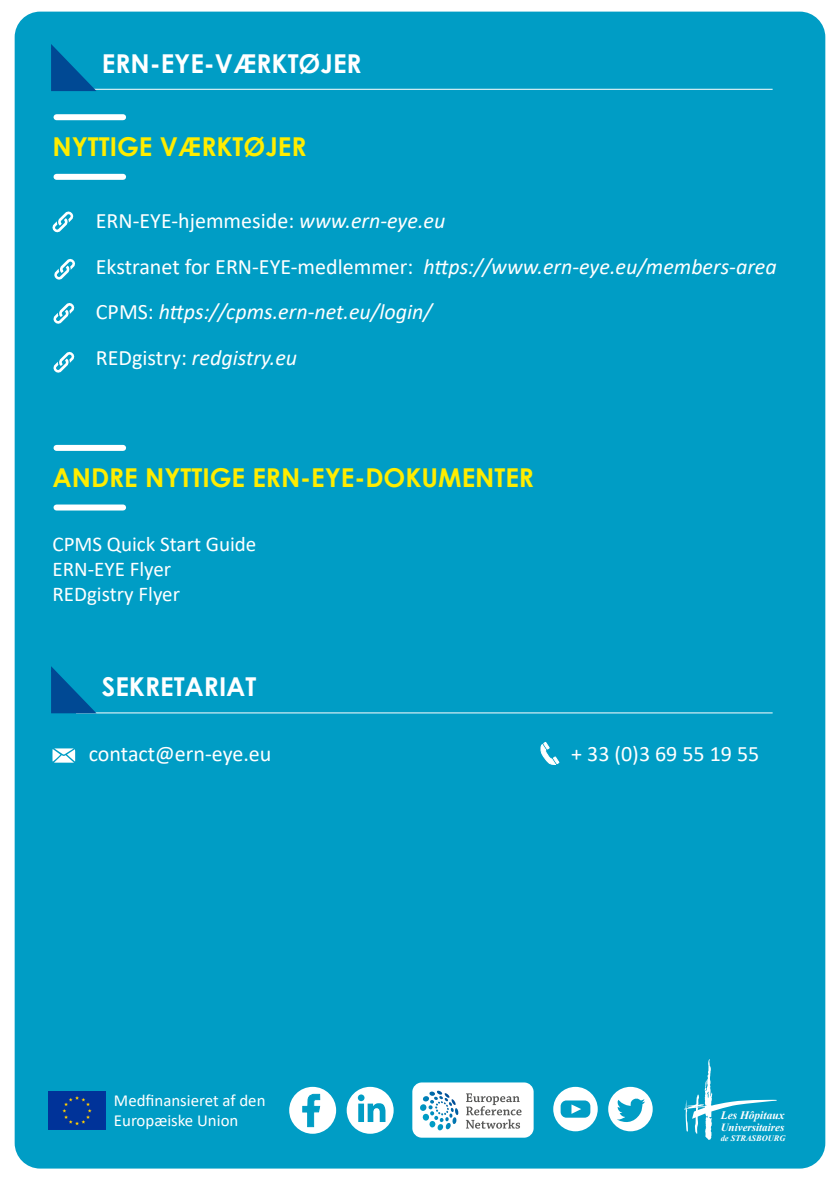
<style>
.page{position:relative;width:840px;height:1191px;background:#fff}
.page>*{position:absolute;margin:0;border:0;box-sizing:border-box;transform-origin:0 0}
.t1{font:700 26px "Century Gothic";color:#ffed00}
.Titre_H3_blanc_bis{font:700 26px "Century Gothic";color:#fff}
.t2{font:italic 22px "Calibri";color:#fff}
.t3{font:22px "Calibri";color:#fff}
.t4{font:21px "Calibri";color:#fff}
.t5{font:16.8px/20.2px "Calibri";color:#fff}
.t6{font:italic 700 11.4px "Times New Roman";color:#fff}
.t7{font:italic 700 11px "Times New Roman";color:#fff}
.t8{font:italic 700 8.4px "Times New Roman";color:#fff}
.s1{font-style:italic}
.s2{font-style:normal}
</style>
<div class="page">
<div style="left:15px;top:12px;width:809px;height:1156px;background:#009dc5;border-radius:26px"></div>
<div style="left:412px;top:1082px;width:121px;height:55px;background:#fff;border-radius:9px"></div>
<svg style="left:466px;top:1093px;width:55px;height:35px"></svg>
<svg style="left:420px;top:1090px;width:38px;height:40px"></svg>
<img style="left:48px;top:1091px;width:57px;height:38px">
<div style="left:289px;top:1086px;width:47px;height:47px;background:#fff;border-radius:50%"></div>
<div style="left:346px;top:1086px;width:47px;height:47px;background:#fff;border-radius:50%"></div>
<div style="left:608px;top:1086px;width:44px;height:45px;background:#fff;border-radius:50%"></div>
<div style="left:553px;top:1086px;width:44px;height:45px;background:#fff;border-radius:50%"></div>
<svg style="left:302px;top:1094px;width:18px;height:32px"></svg>
<div style="left:358px;top:1103px;width:6px;height:19px;background:#009dc5"></div>
<svg style="left:357px;top:1094px;width:7px;height:7px"></svg>
<svg style="left:367px;top:1103px;width:18px;height:19px"></svg>
<div style="left:560px;top:1100px;width:30px;height:17px;background:#009dc5;border-radius:6px"></div>
<svg style="left:571px;top:1104px;width:10px;height:9px"></svg>
<svg style="left:617px;top:1098px;width:27px;height:24px"></svg>
<hr style="left:76px;top:712px;width:696px;height:1px;background:#fff">
<svg style="left:51px;top:666px;width:49px;height:48px"></svg>
<svg style="left:684px;top:1059px;width:92px;height:80px"></svg>
<svg style="left:540px;top:742px;width:18px;height:23px"></svg>
<svg style="left:52px;top:748px;width:23px;height:14px"></svg>
<hr style="left:76px;top:89px;width:696px;height:1px;background:#fff">
<svg style="left:51px;top:44px;width:49px;height:47px"></svg>
<div style="left:56px;top:504px;width:67px;height:6px;background:#fff"></div>
<div style="left:56px;top:174px;width:67px;height:6px;background:#fff"></div>
<div style="left:56px;top:445px;width:67px;height:6px;background:#fff"></div>
<div style="left:56px;top:114px;width:67px;height:6px;background:#fff"></div>
<svg style="left:54px;top:258px;width:21px;height:22px"></svg>
<svg style="left:52px;top:211px;width:22px;height:22px"></svg>
<svg style="left:53px;top:303px;width:22px;height:21px"></svg>
<svg style="left:53px;top:351px;width:22px;height:22px"></svg>
<p class="Titre_H3_blanc_bis" style="left:102px;top:44px;width:261px">ERN-EYE-VÆRKTØJER</p>
<p class="t1" style="left:52px;top:127px;width:255px">NYTTIGE VÆRKTØJER</p>
<p class="t3" style="left:96px;top:206px;width:351px">ERN-EYE-hjemmeside: <span class="s1">www.ern-eye.eu</span></p>
<p class="t2" style="left:96px;top:251px;width:682px"><span class="s2">Ekstranet for ERN-EYE-medlemmer:</span> https://www.ern-eye.eu/members-area</p>
<p class="t2" style="left:96px;top:297px;width:337px"><span class="s2">CPMS:</span> https://cpms.ern-net.eu/login/</p>
<p class="t2" style="left:96px;top:342px;width:203px"><span class="s2">REDgistry:</span> redgistry.eu</p>
<p class="t1" style="left:52px;top:458px;width:482px">ANDRE NYTTIGE ERN-EYE-DOKUMENTER</p>
<p class="t4" style="left:52px;top:529px;width:205px">CPMS Quick Start Guide</p>
<p class="t4" style="left:52px;top:554px;width:120px">ERN-EYE Flyer</p>
<p class="t4" style="left:52px;top:580px;width:129px">REDgistry Flyer</p>
<p class="Titre_H3_blanc_bis" style="left:102px;top:667px;width:156px">SEKRETARIAT</p>
<p class="t3" style="left:89px;top:738px;width:184px">contact@ern-eye.eu</p>
<p class="t3" style="left:571px;top:738px;width:189px">+ 33 (0)3 69 55 19 55</p>
<p class="t5" style="left:114px;top:1089px;width:153px">Medfinansieret af den<br>Europæiske Union</p>
<p class="t6" style="left:720px;top:1107px;width:65px">Les Hôpitaux</p>
<p class="t7" style="left:720px;top:1119px;width:65px">Universitaires</p>
<p class="t8" style="left:720px;top:1132px;width:66px">de STRASBOURG</p>
</div>
